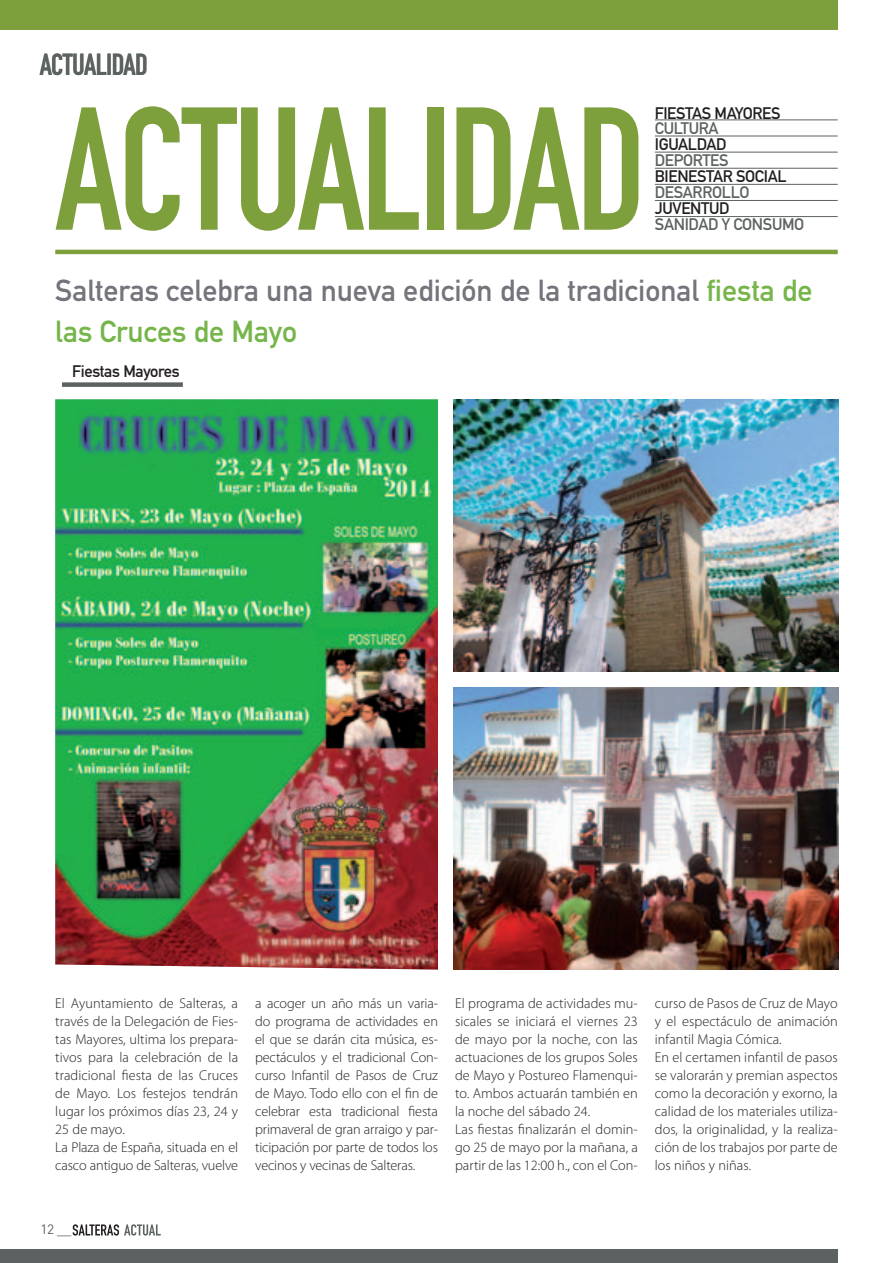
<style>
.page{position:relative;width:893px;height:1263px;background:#fff}
.page>*{position:absolute;margin:0;border:0;box-sizing:border-box;transform-origin:0 0}
.t1{font:171.9px "DIN Engschrift";letter-spacing:-.02em;color:#7da03d;scale:.95 1}
.t2{font:30px/40.5px "DIN Mittelschrift";color:#74747c}
.t3{font:30px "DIN Engschrift";letter-spacing:-.02em;color:#5c6261}
.t4{font:16.5px "DIN Mittelschrift";letter-spacing:-.02em;color:#231f20}
.t5{font:16.5px "DIN Mittelschrift";letter-spacing:-.02em;color:#5c6261}
._01_-_CUERPO_DE_TEXT{font:300 14.25px/18px "Myriad Pro";letter-spacing:.005em;color:#231f20;text-align:justify}
.t6{font:13.5px "DIN";color:#5c6261}
.s1{color:#75b54a}
</style>
<div class="page">
<svg style="left:73px;top:1224px;width:88px;height:11px"></svg>
<hr style="left:655px;top:120px;width:183px;height:1px;background:#5c6261">
<hr style="left:655px;top:136px;width:183px;height:1px;background:#5c6261">
<hr style="left:655px;top:152px;width:183px;height:1px;background:#5c6261">
<hr style="left:655px;top:168px;width:183px;height:1px;background:#5c6261">
<hr style="left:655px;top:184px;width:183px;height:1px;background:#5c6261">
<hr style="left:655px;top:216px;width:183px;height:1px;background:#5c6261">
<hr style="left:655px;top:200px;width:183px;height:1px;background:#5c6261">
<hr style="left:55px;top:250px;width:783px;height:4px;background:#7da03d">
<img style="left:55px;top:399px;width:383px;height:570px">
<div style="left:62px;top:382px;width:121px;height:5px;background:#5c6261"></div>
<div style="left:0;top:0;width:838px;height:29px;background:#7da03d"></div>
<div style="left:0;top:1249px;width:838px;height:14px;background:#5c6261"></div>
<img style="left:454px;top:399px;width:385px;height:272px">
<img style="left:454px;top:687px;width:385px;height:282px">
<p class="t3" style="left:40px;top:47px;width:110px">ACTUALIDAD</p>
<p class="t1" style="left:55px;top:69px;width:624px">ACTUALIDAD</p>
<p class="t4" style="left:655px;top:103px;width:127px">FIESTAS MAYORES</p>
<p class="t5" style="left:655px;top:119px;width:65px">CULTURA</p>
<p class="t4" style="left:655px;top:135px;width:73px">IGUALDAD</p>
<p class="t5" style="left:655px;top:151px;width:75px">DEPORTES</p>
<p class="t4" style="left:655px;top:167px;width:133px">BIENESTAR SOCIAL</p>
<p class="t4" style="left:655px;top:199px;width:76px">JUVENTUD</p>
<p class="t5" style="left:655px;top:183px;width:96px">DESARROLLO</p>
<p class="t5" style="left:655px;top:215px;width:151px">SANIDAD Y CONSUMO</p>
<p class="t2" style="left:55px;top:270px;width:759px">Salteras celebra una nueva edición de la tradicional <span class="s1">fiesta de las Cruces de Mayo</span></p>
<p class="t4" style="left:72px;top:362px;width:109px">Fiestas Mayores</p>
<p class="_01_-_CUERPO_DE_TEXT" style="left:55px;top:994px;width:184px">El Ayuntamiento de Salteras, a través de la Delegación de Fies&shy;tas Mayores, ultima los prepara&shy;tivos para la celebración de la tradicional fiesta de las Cruces de Mayo. Los festejos tendrán lugar los próximos días 23, 24 y 25 de mayo.</p>
<p class="_01_-_CUERPO_DE_TEXT" style="left:55px;top:1138px;width:184px">La Plaza de España, situada en el casco antiguo de Salteras, vuelve</p>
<p class="_01_-_CUERPO_DE_TEXT" style="left:255px;top:994px;width:184px">a acoger un año más un varia&shy;do programa de actividades en el que se darán cita música, es&shy;pectáculos y el tradicional Con&shy;curso Infantil de Pasos de Cruz de Mayo. Todo ello con el fin de celebrar esta tradicional fiesta primaveral de gran arraigo y par&shy;ticipación por parte de todos los vecinos y vecinas de Salteras.</p>
<p class="_01_-_CUERPO_DE_TEXT" style="left:455px;top:994px;width:184px">El programa de actividades mu&shy;sicales se iniciará el viernes 23 de mayo por la noche, con las actuaciones de los grupos Soles de Mayo y Postureo Flamenqui&shy;to. Ambos actuarán también en la noche del sábado 24.</p>
<p class="_01_-_CUERPO_DE_TEXT" style="left:455px;top:1120px;width:184px">Las fiestas finalizarán el domin&shy;go 25 de mayo por la mañana, a partir de las 12:00 h., con el Con-</p>
<p class="_01_-_CUERPO_DE_TEXT" style="left:655px;top:994px;width:184px">curso de Pasos de Cruz de Mayo y el espectáculo de animación infantil Magia Cómica.</p>
<p class="_01_-_CUERPO_DE_TEXT" style="left:655px;top:1048px;width:184px">En el certamen infantil de pasos se valorarán y premian aspectos como la decoración y exorno, la calidad de los materiales utiliza&shy;dos, la originalidad, y la realiza&shy;ción de los trabajos por parte de los niños y niñas.</p>
<p class="t6" style="left:40px;top:1220px;width:32px">12 __</p>
</div>
